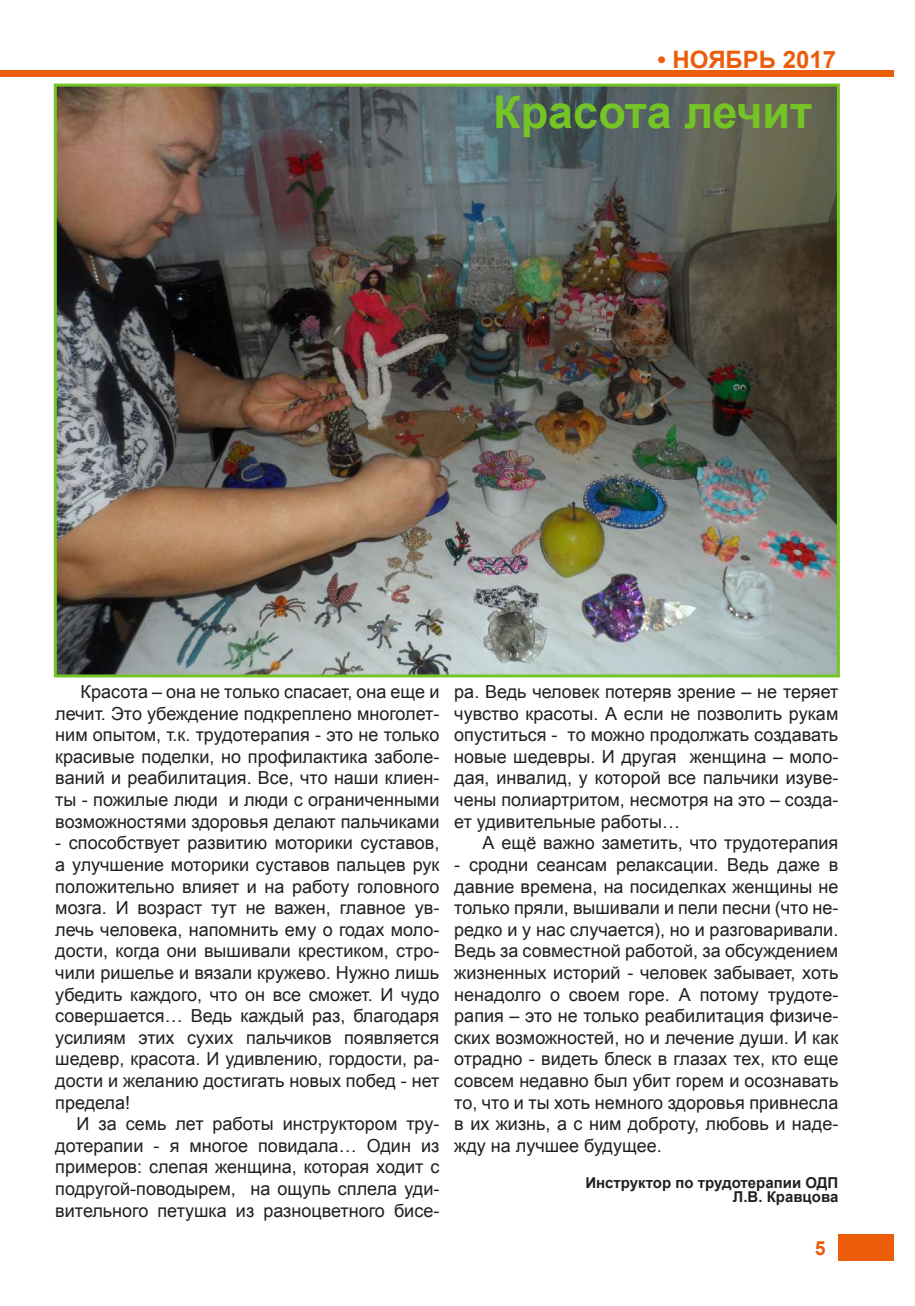
<style>
.page{position:relative;width:915px;height:1306px;background:#fff}
.page>*{position:absolute;margin:0;border:0;box-sizing:border-box;transform-origin:0 0}
.t1{font:700 45px "Arial";color:#74c425}
.t2{font:700 24px "Arial";color:#eb5d0b}
.t3{font:700 19.5px "Arial";color:#eb5d0b}
.t4{font:18px/21.6px "Arial";color:#231f20;text-align:justify}
.t5{font:700 15px/13.5px "Arial";color:#231f20;text-align:right}
</style>
<div class="page">
<div style="left:838px;top:1234px;width:55px;height:27px;background:#eb5d0b"></div>
<div style="left:0;top:70px;width:893px;height:6px;background:#eb5d0b"></div>
<img style="left:58px;top:88px;width:777px;height:585px">
<div style="left:54px;top:84px;width:785px;height:593px;border:3px solid #74c425"></div>
<h2 class="t2" style="left:657px;top:44px;width:180px">• НОЯБРЬ 2017</h2>
<h1 class="t1" style="left:493px;top:83px;width:320px">Красота лечит</h1>
<p class="t4" style="left:55px;top:681px;width:385px;text-indent:25px">Красота – она не только спасает, она еще и лечит. Это убеждение подкреплено многолет&shy;ним опытом, т.к. трудотерапия - это не только красивые поделки, но профилактика заболе&shy;ваний и реабилитация. Все, что наши клиен&shy;ты - пожилые люди и люди с ограниченными возможностями здоровья делают пальчиками</p>
<p class="t4" style="left:55px;top:832px;width:385px">- способствует развитию моторики суставов, а улучшение моторики суставов пальцев рук положительно влияет и на работу головного мозга. И возраст тут не важен, главное ув&shy;лечь человека, напомнить ему о годах моло&shy;дости, когда они вышивали крестиком, стро&shy;чили ришелье и вязали кружево. Нужно лишь убедить каждого, что он все сможет. И чудо совершается… Ведь каждый раз, благодаря усилиям этих сухих пальчиков появляется шедевр, красота. И удивлению, гордости, ра&shy;дости и желанию достигать новых побед - нет предела!</p>
<p class="t4" style="left:55px;top:1113px;width:385px;text-indent:21px">И за семь лет работы инструктором тру&shy;дотерапии - я многое повидала… Один из примеров: слепая женщина, которая ходит с подругой-поводырем, на ощупь сплела уди&shy;вительного петушка из разноцветного бисе-</p>
<p class="t4" style="left:454px;top:681px;width:385px">ра. Ведь человек потеряв зрение – не теряет чувство красоты. А если не позволить рукам опуститься - то можно продолжать создавать новые шедевры. И другая женщина – моло&shy;дая, инвалид, у которой все пальчики изуве&shy;чены полиартритом, несмотря на это – созда&shy;ет удивительные работы…</p>
<p class="t4" style="left:482px;top:832px;width:357px">А ещё важно заметить, что трудотерапия</p>
<p class="t4" style="left:454px;top:854px;width:385px">- сродни сеансам релаксации. Ведь даже в давние времена, на посиделках женщины не только пряли, вышивали и пели песни (что не&shy;редко и у нас случается), но и разговаривали.<br>Ведь за совместной работой, за обсуждением жизненных историй - человек забывает, хоть ненадолго о своем горе. А потому трудоте&shy;рапия – это не только реабилитация физиче&shy;ских возможностей, но и лечение души. И как отрадно - видеть блеск в глазах тех, кто еще совсем недавно был убит горем и осознавать то, что и ты хоть немного здоровья привнесла в их жизнь, а с ним доброту, любовь и наде&shy;жду на лучшее будущее.</p>
<p class="t5" style="left:585px;top:1176px;width:254px">Инструктор по трудотерапии ОДП<br>Л.В. Кравцова</p>
<p class="t3" style="left:814px;top:1235px;width:12px">5</p>
</div>
